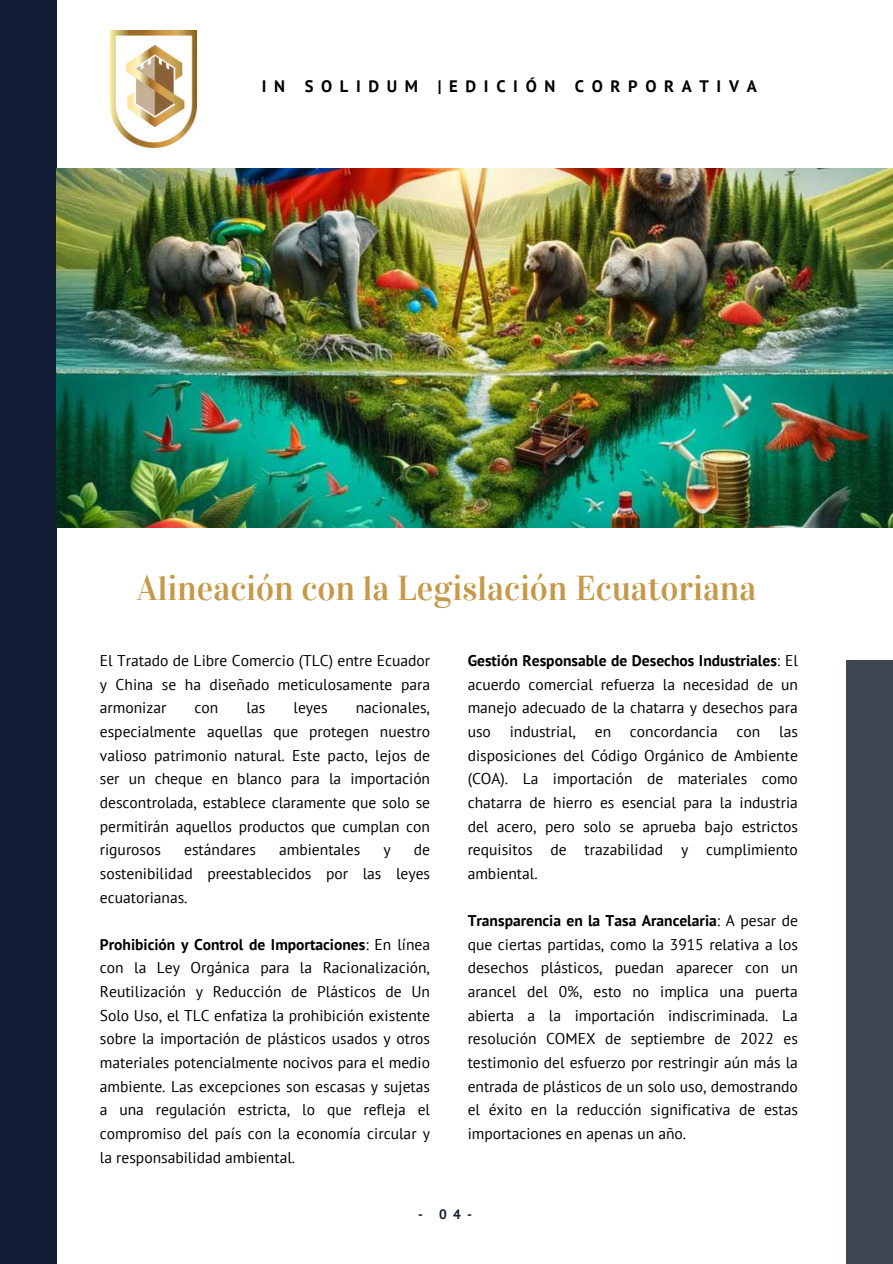
<style>
.page{position:relative;width:893px;height:1264px;background:#fff}
.page>*{position:absolute;margin:0;border:0;box-sizing:border-box;transform-origin:0 0}
.t1{font:34.5px "Vidaloka";color:#c6994a}
.t2{font:700 16.65px "PT Sans";letter-spacing:.46em;color:#000}
.t3{font:15.6px/23.7px "PT Sans";color:#000;text-align:justify}
.t4{font:700 13.65px "PT Sans";color:#131d35}
.s1{font-weight:700}
</style>
<div class="page">
<div style="left:0;top:0;width:56px;height:1263px;background:#131d35"></div>
<div style="left:845px;top:660px;width:47px;height:603px;background:#3f4652"></div>
<img style="left:110px;top:31px;width:87px;height:117px">
<img style="left:57px;top:168px;width:835px;height:359px">
<p class="t2" style="left:262px;top:75px;width:496px">IN SOLIDUM |EDICIÓN CORPORATIVA</p>
<h1 class="t1" style="left:137px;top:567px;width:621px">Alineación con la Legislación Ecuatoriana</h1>
<p class="t3" style="left:100px;top:648px;width:332px">El Tratado de Libre Comercio (TLC) entre Ecuador y China se ha diseñado meticulosamente para armonizar</p>
<p class="t3" style="left:100px;top:695px;width:332px;text-indent:256px">nacionales, especialmente aquellas que protegen nuestro valioso patrimonio natural. Este pacto, lejos de ser un cheque en blanco para la importación descontrolada, establece claramente que solo se permitirán aquellos productos que cumplan con rigurosos</p>
<p class="t3" style="left:194px;top:695px;width:25px">con</p>
<p class="t3" style="left:246px;top:695px;width:20px">las</p>
<p class="t3" style="left:293px;top:695px;width:36px">leyes</p>
<p class="t3" style="left:184px;top:837px;width:73px">estándares</p>
<p class="t3" style="left:279px;top:837px;width:83px">ambientales</p>
<p class="t3" style="left:383px;top:837px;width:9px">y</p>
<p class="t3" style="left:100px;top:837px;width:332px;text-indent:314px">de sostenibilidad preestablecidos por las leyes ecuatorianas.</p>
<p class="t3" style="left:100px;top:932px;width:332px"><span class="s1">Prohibición y Control de Importaciones</span>: En línea con la Ley Orgánica para la Racionalización, Reutilización y Reducción de Plásticos de Un Solo Uso, el TLC enfatiza la prohibición existente sobre la importación de plásticos usados y otros materiales potencialmente nocivos para el medio ambiente. Las excepciones son escasas y sujetas a una regulación estricta, lo que refleja el compromiso del país con la economía circular y la responsabilidad ambiental.</p>
<p class="t3" style="left:467px;top:648px;width:332px"><span class="s1">Gestión Responsable de Desechos Industriales</span>: El acuerdo comercial refuerza la necesidad de un manejo adecuado de la chatarra y desechos para uso industrial, en concordancia con las disposiciones del Código Orgánico de Ambiente (COA). La importación de materiales como chatarra de hierro es esencial para la industria del acero, pero solo se aprueba bajo estrictos requisitos de trazabilidad y cumplimiento ambiental.</p>
<p class="t3" style="left:467px;top:908px;width:332px"><span class="s1">Transparencia en la Tasa Arancelaria</span>: A pesar de que ciertas partidas, como la 3915 relativa a los desechos plásticos, puedan aparecer con un arancel del 0%, esto no implica una puerta abierta a la importación indiscriminada. La resolución COMEX de septiembre de 2022 es testimonio del esfuerzo por restringir aún más la entrada de plásticos de un solo uso, demostrando el éxito en la reducción significativa de estas importaciones en apenas un año.</p>
<p class="t4" style="left:418px;top:1204px;width:55px">- 04-</p>
</div>
